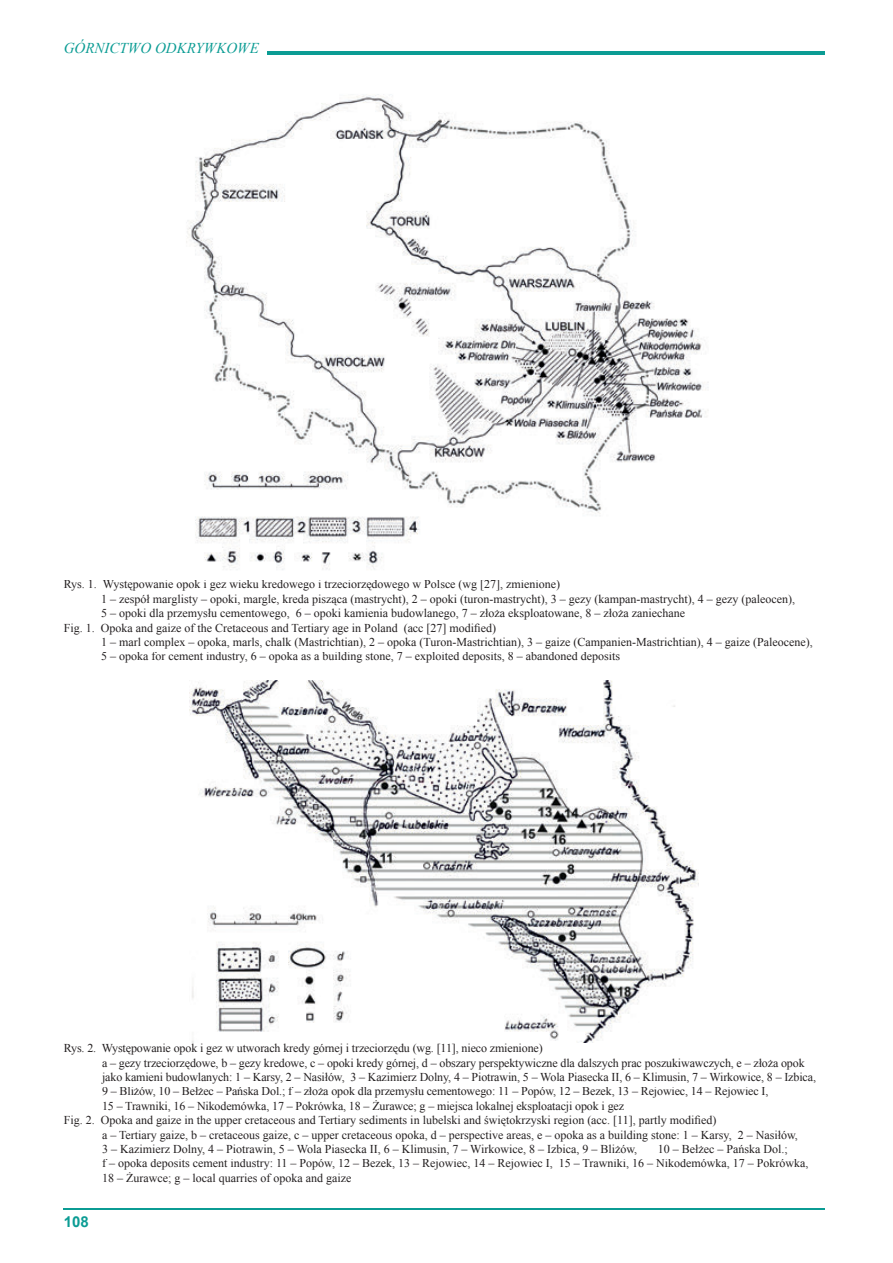
<style>
.page{position:relative;width:893px;height:1263px;background:#fff}
.page>*{position:absolute;margin:0;border:0;box-sizing:border-box;transform-origin:0 0}
.t1{font:italic 15px "Times New Roman";color:#0b9c94}
.t2{font:700 15px "Arial";color:#0b9c94}
.t3{font:12px/14.4px "Times New Roman";color:#231f20}
</style>
<div class="page">
<hr style="left:64px;top:1208px;width:761px;height:1px;background:#0b9c94">
<hr style="left:267px;top:51px;width:558px;height:3px;background:#0b9c94">
<img style="left:190px;top:680px;width:509px;height:362px">
<img style="left:186px;top:94px;width:523px;height:476px">
<p class="t1" style="left:64px;top:37px;width:197px">GÓRNICTWO ODKRYWKOWE</p>
<p class="t3" style="left:64px;top:577px;width:498px">Rys. 1. Występowanie opok i gez wieku kredowego i trzeciorzędowego w Polsce (wg [27], zmienione)</p>
<p class="t3" style="left:101px;top:591px;width:695px">1 – zespół marglisty – opoki, margle, kreda pisząca (mastrycht), 2 – opoki (turon-mastrycht), 3 – gezy (kampan-mastrycht), 4 – gezy (paleocen),</p>
<p class="t3" style="left:101px;top:606px;width:585px">5 – opoki dla przemysłu cementowego, 6 – opoki kamienia budowlanego, 7 – złoża eksploatowane, 8 – złoża zaniechane</p>
<p class="t3" style="left:64px;top:620px;width:434px">Fig. 1. Opoka and gaize of the Cretaceous and Tertiary age in Poland (acc [27] modified)</p>
<p class="t3" style="left:101px;top:635px;width:713px">1 – marl complex – opoka, marls, chalk (Mastrichtian), 2 – opoka (Turon-Mastrichtian), 3 – gaize (Campanien-Mastrichtian), 4 – gaize (Paleocene),</p>
<p class="t3" style="left:101px;top:649px;width:520px">5 – opoka for cement industry, 6 – opoka as a building stone, 7 – exploited deposits, 8 – abandoned deposits</p>
<p class="t3" style="left:64px;top:1041px;width:480px">Rys. 2. Występowanie opok i gez w utworach kredy górnej i trzeciorzędu (wg. [11], nieco zmienione)</p>
<p class="t3" style="left:102px;top:1055px;width:704px">a – gezy trzeciorzędowe, b – gezy kredowe, c – opoki kredy górnej, d – obszary perspektywiczne dla dalszych prac poszukiwawczych, e – złoża opok</p>
<p class="t3" style="left:102px;top:1070px;width:715px">jako kamieni budowlanych: 1 – Karsy, 2 – Nasiłów, 3 – Kazimierz Dolny, 4 – Piotrawin, 5 – Wola Piasecka II, 6 – Klimusin, 7 – Wirkowice, 8 – Izbica,</p>
<p class="t3" style="left:102px;top:1084px;width:668px">9 – Bliżów, 10 – Bełżec – Pańska Dol.; f – złoża opok dla przemysłu cementowego: 11 – Popów, 12 – Bezek, 13 – Rejowiec, 14 – Rejowiec I,</p>
<p class="t3" style="left:102px;top:1098px;width:524px">15 – Trawniki, 16 – Nikodemówka, 17 – Pokrówka, 18 – Żurawce; g – miejsca lokalnej eksploatacji opok i gez</p>
<p class="t3" style="left:64px;top:1113px;width:654px">Fig. 2. Opoka and gaize in the upper cretaceous and Tertiary sediments in lubelski and świętokrzyski region (acc. [11], partly modified)</p>
<p class="t3" style="left:102px;top:1127px;width:697px">a – Tertiary gaize, b – cretaceous gaize, c – upper cretaceous opoka, d – perspective areas, e – opoka as a building stone: 1 – Karsy, 2 – Nasiłów,</p>
<p class="t3" style="left:102px;top:1142px;width:537px">3 – Kazimierz Dolny, 4 – Piotrawin, 5 – Wola Piasecka II, 6 – Klimusin, 7 – Wirkowice, 8 – Izbica, 9 – Bliżów,</p>
<p class="t3" style="left:102px;top:1142px;width:708px;text-indent:556px">10 – Bełżec – Pańska Dol.;<br>f – opoka deposits cement industry: 11 – Popów, 12 – Bezek, 13 – Rejowiec, 14 – Rejowiec I, 15 – Trawniki, 16 – Nikodemówka, 17 – Pokrówka,<br>18 – Żurawce; g – local quarries of opoka and gaize</p>
<p class="t2" style="left:64px;top:1212px;width:27px">108</p>
</div>
